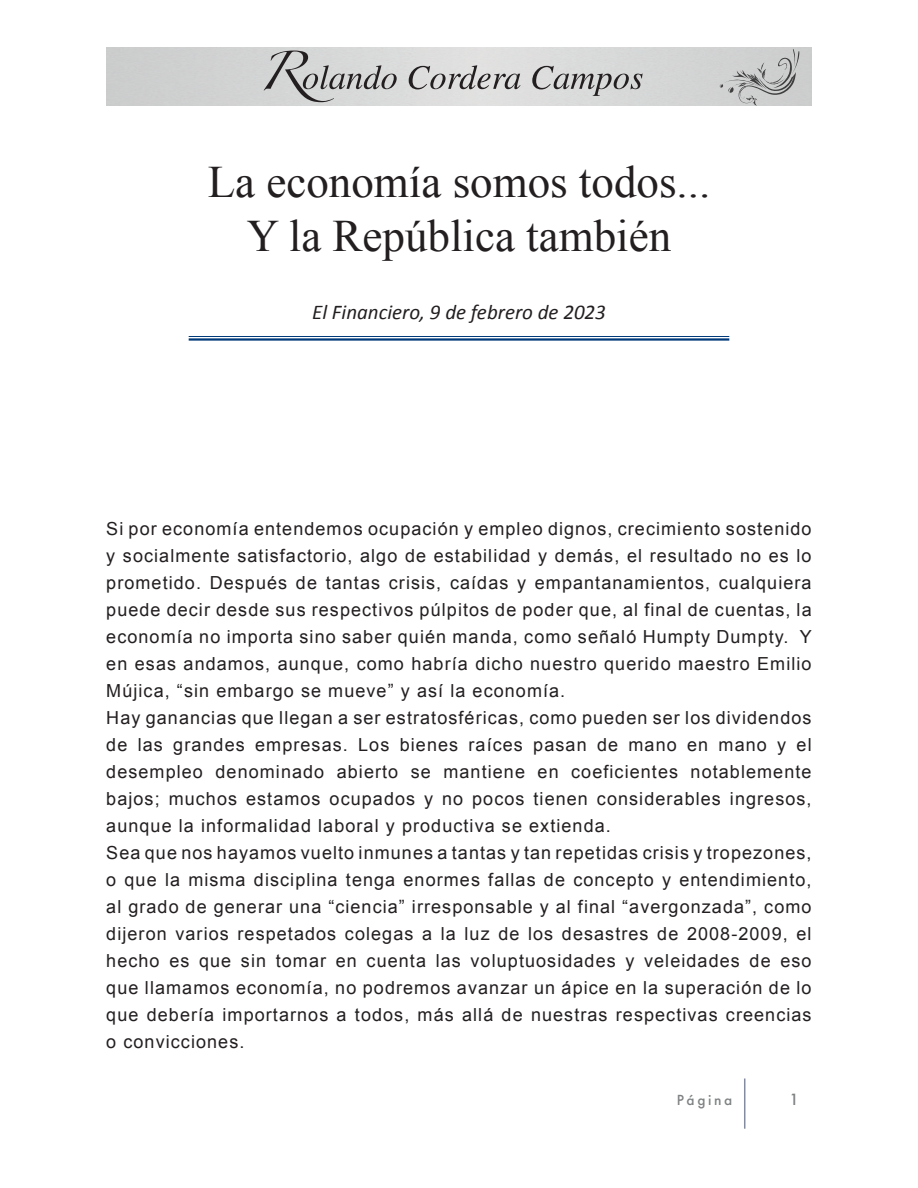
<style>
.page{position:relative;width:918px;height:1188px;background:#fff}
.page>*{position:absolute;margin:0;border:0;box-sizing:border-box;transform-origin:0 0}
.Título{font:45px/54px "Times New Roman";color:#231f20;text-align:center}
.Fecha{font:italic 21px "Calibri";color:#231f20}
.Párrafo{font:18px/27px "Arial";letter-spacing:.06em;color:#231f20;text-align:justify}
.t1{font:500 15px "Futura";color:#7e8182}
.t2{font:500 13.5px "Futura";letter-spacing:.2em;color:#7e8182}
</style>
<div class="page">
<svg style="left:264px;top:51px;width:133px;height:51px;background:#bbbcbc"></svg>
<svg style="left:409px;top:65px;width:112px;height:24px;background:#b4b3b3"></svg>
<svg style="left:532px;top:66px;width:111px;height:30px;background:#b7b7b7"></svg>
<svg style="left:719px;top:49px;width:80px;height:57px;background:#bfc0c0"></svg>
<hr style="left:744px;top:1079px;width:1px;height:50px;background:#848ba0">
<hr style="left:189px;top:336px;width:540px;height:1px;background:#013a7a">
<hr style="left:189px;top:338px;width:540px;height:3px;background:#013a7a">
<p class="Título" style="left:208px;top:155px;width:504px">La economía somos todos...<br>Y la República también</p>
<p class="Fecha" style="left:312px;top:298px;width:295px">El Financiero, 9 de febrero de 2023</p>
<p class="Párrafo" style="left:106px;top:516px;width:707px">Si por economía entendemos ocupación y empleo dignos, crecimiento sostenido y socialmente satisfactorio, algo de estabilidad y demás, el resultado no es lo prometido. Después de tantas crisis, caídas y empantanamientos, cualquiera puede decir desde sus respectivos púlpitos de poder que, al final de cuentas, la economía no importa sino saber quién manda, como señaló Humpty Dumpty. Y en esas andamos, aunque, como habría dicho nuestro querido maestro Emilio Mújica, “sin embargo se mueve” y así la economía.</p>
<p class="Párrafo" style="left:106px;top:705px;width:707px">Hay ganancias que llegan a ser estratosféricas, como pueden ser los dividendos de las grandes empresas. Los bienes raíces pasan de mano en mano y el desempleo denominado abierto se mantiene en coeficientes notablemente bajos; muchos estamos ocupados y no pocos tienen considerables ingresos, aunque la informalidad laboral y productiva se extienda.</p>
<p class="Párrafo" style="left:106px;top:840px;width:707px">Sea que nos hayamos vuelto inmunes a tantas y tan repetidas crisis y tropezones, o que la misma disciplina tenga enormes fallas de concepto y entendimiento, al grado de generar una “ciencia” irresponsable y al final “avergonzada”, como dijeron varios respetados colegas a la luz de los desastres de 2008-2009, el hecho es que sin tomar en cuenta las voluptuosidades y veleidades de eso que llamamos economía, no podremos avanzar un ápice en la superación de lo que debería importarnos a todos, más allá de nuestras respectivas creencias o convicciones.</p>
<p class="t2" style="left:677px;top:1091px;width:57px">Página</p>
<p class="t1" style="left:789px;top:1089px;width:11px">1</p>
</div>
